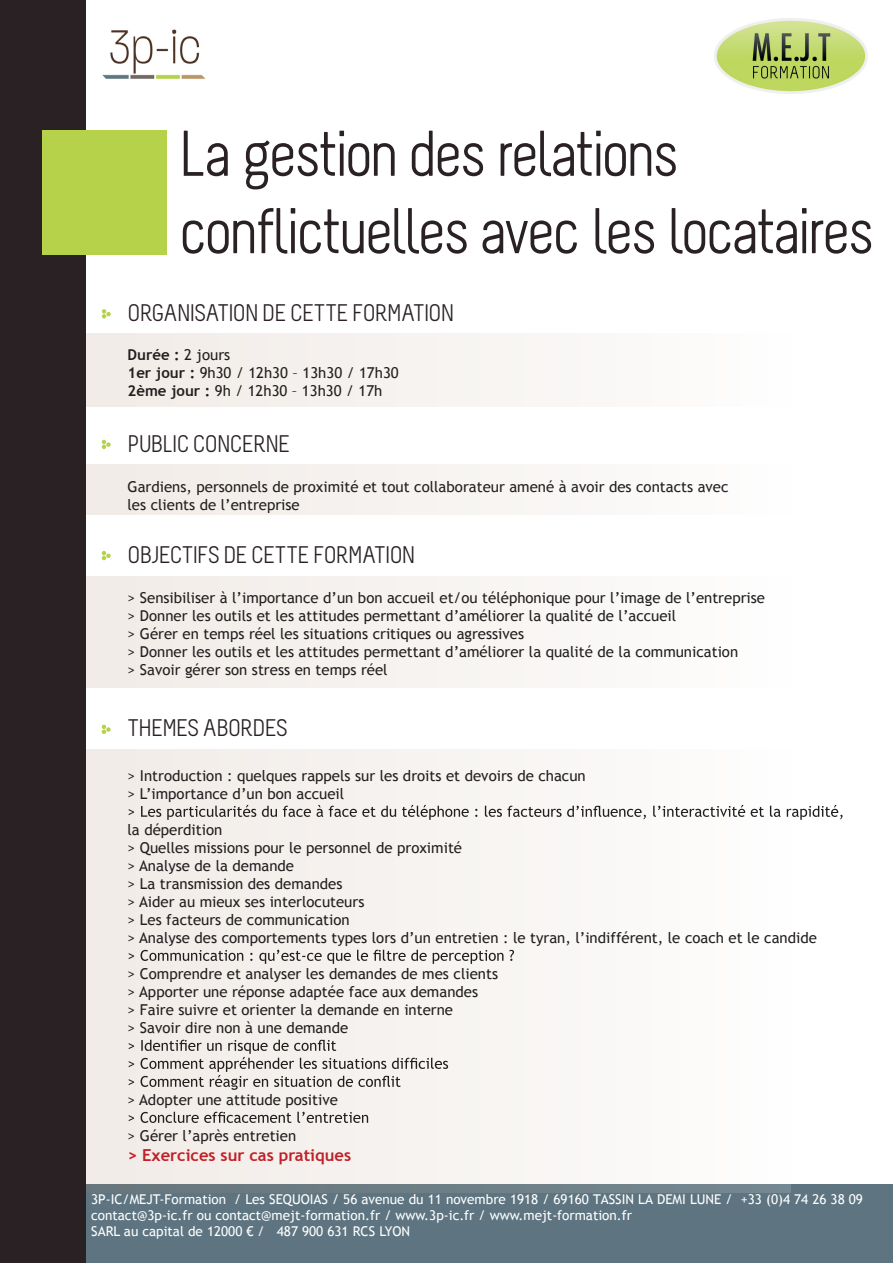
<style>
.page{position:relative;width:893px;height:1263px;background:#fff}
.page>*{position:absolute;margin:0;border:0;box-sizing:border-box;transform-origin:0 0}
.t1{font:64.5px/77.4px "Melbourne";letter-spacing:-.05em;color:#292123}
.t2{font:24px "Melbourne";letter-spacing:-.03em;color:#292123}
.t3{font:700 16.5px "Trebuchet MS";color:#c02028}
.t4{font:15px/18px "Trebuchet MS";color:#231f20}
.t5{font:13.5px/16.2px "Trebuchet MS";color:#fff}
.s1{font-weight:700}
</style>
<div class="page">
<div style="left:0;top:1184px;width:893px;height:79px;background:#5e7581"></div>
<div style="left:65px;top:465px;width:726px;height:49px;background:#f7f3f1"></div>
<div style="left:65px;top:577px;width:726px;height:111px;background:#f7f3f1"></div>
<div style="left:65px;top:749px;width:726px;height:444px;background:#f7f4f2"></div>
<div style="left:65px;top:334px;width:726px;height:72px;background:#f7f3f1"></div>
<div style="left:0;top:0;width:85px;height:1263px;background:#292123"></div>
<div style="left:43px;top:131px;width:124px;height:124px;background:#b5d24a"></div>
<svg style="left:129px;top:805px;width:713px;height:15px"></svg>
<svg style="left:129px;top:950px;width:385px;height:14px"></svg>
<svg style="left:129px;top:1040px;width:319px;height:50px"></svg>
<svg style="left:129px;top:1112px;width:239px;height:11px"></svg>
<svg style="left:102px;top:309px;width:9px;height:10px"></svg>
<svg style="left:102px;top:440px;width:9px;height:9px"></svg>
<svg style="left:102px;top:551px;width:9px;height:9px"></svg>
<svg style="left:102px;top:725px;width:9px;height:9px"></svg>
<img style="left:102px;top:29px;width:104px;height:50px">
<img style="left:714px;top:19px;width:153px;height:74px">
<h1 class="t1" style="left:179px;top:116px;width:697px">La gestion des relations conflictuelles avec les locataires</h1>
<h2 class="t2" style="left:128px;top:300px;width:328px">ORGANISATION DE CETTE FORMATION</h2>
<p class="t4" style="left:128px;top:346px;width:273px"><span class="s1">Durée :</span> 2 jours<br><span class="s1">1er jour :</span> 9h30 / 12h30 – 13h30 / 17h30<br><span class="s1">2ème jour :</span> 9h / 12h30 – 13h30 / 17h</p>
<h2 class="t2" style="left:128px;top:431px;width:164px">PUBLIC CONCERNE</h2>
<p class="t4" style="left:128px;top:477px;width:602px">Gardiens, personnels de proximité et tout collaborateur amené à avoir des contacts avec les clients de l’entreprise</p>
<h2 class="t2" style="left:128px;top:542px;width:289px">OBJECTIFS DE CETTE FORMATION</h2>
<p class="t4" style="left:128px;top:589px;width:639px">&gt; Sensibiliser à l’importance d’un bon accueil et/ou téléphonique pour l’image de l’entreprise &gt; Donner les outils et les attitudes permettant d’améliorer la qualité de l’accueil<br>&gt; Gérer en temps réel les situations critiques ou agressives<br>&gt; Donner les outils et les attitudes permettant d’améliorer la qualité de la communication<br>&gt; Savoir gérer son stress en temps réel</p>
<h2 class="t2" style="left:128px;top:715px;width:162px">THEMES ABORDES</h2>
<p class="t4" style="left:128px;top:767px;width:460px">&gt; Introduction : quelques rappels sur les droits et devoirs de chacun &gt; L’importance d’un bon accueil</p>
<p class="t4" style="left:128px;top:821px;width:691px">la déperdition<br>&gt; Quelles missions pour le personnel de proximité<br>&gt; Analyse de la demande<br>&gt; La transmission des demandes<br>&gt; Aider au mieux ses interlocuteurs<br>&gt; Les facteurs de communication<br>&gt; Analyse des comportements types lors d’un entretien : le tyran, l’indifférent, le coach et le candide</p>
<p class="t4" style="left:128px;top:965px;width:372px">&gt; Comprendre et analyser les demandes de mes clients &gt; Apporter une réponse adaptée face aux demandes<br>&gt; Faire suivre et orienter la demande en interne<br>&gt; Savoir dire non à une demande</p>
<p class="t4" style="left:128px;top:1091px;width:212px">&gt; Adopter une attitude positive</p>
<p class="t4" style="left:128px;top:1127px;width:170px">&gt; Gérer l’après entretien</p>
<p class="t3" style="left:128px;top:1144px;width:225px">&gt; Exercices sur cas pratiques</p>
<p class="t5" style="left:91px;top:1191px;width:773px">3P-IC/MEJT-Formation / Les SEQUOIAS / 56 avenue du 11 novembre 1918 / 69160 TASSIN LA DEMI LUNE / +33 (0)4 74 26 38 09 contact@3p-ic.fr ou contact@mejt-formation.fr / www.3p-ic.fr / www.mejt-formation.fr<br>SARL au capital de 12000 € / 487 900 631 RCS LYON</p>
</div>
